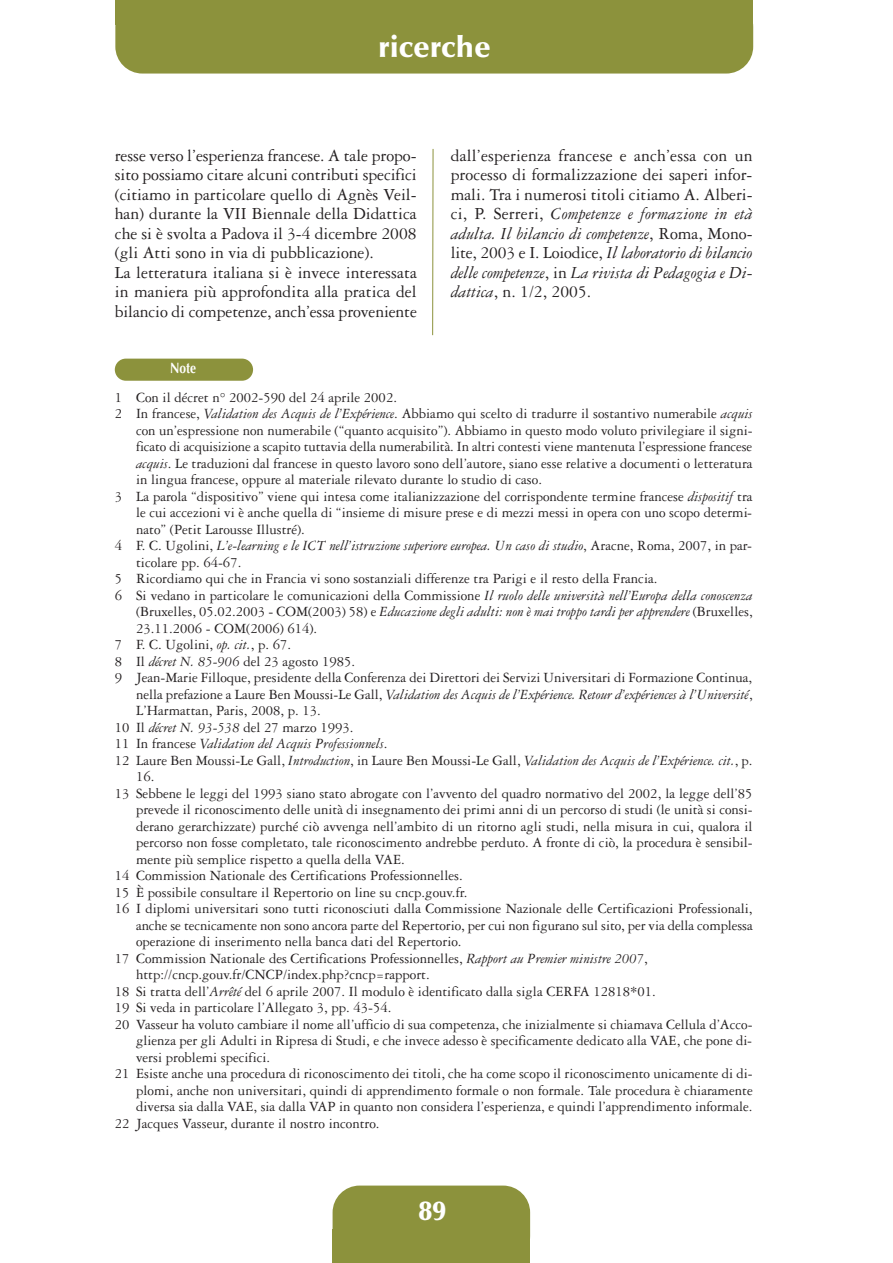
<style>
.page{position:relative;width:893px;height:1263px;background:#fff}
.page>*{position:absolute;margin:0;border:0;box-sizing:border-box;transform-origin:0 0}
.t1{font:900 30px "Optima";color:#fff}
.t2{font:900 27px "Optima";color:#fff}
.t3{font:18px/19.5px "Garamond Three";color:#231f20}
.t4{font:15px "Garamond Three";color:#231f20}
.t5{font:italic 15px "Garamond Three";color:#231f20}
.t6{font:700 15px "Optima";color:#fff;scale:.8 1}
.s1{font-style:italic}
.s2{font-style:normal}
</style>
<div class="page">
<div style="left:333px;top:1185px;width:197px;height:78px;background:#8c923c;border-radius:27px"></div>
<div style="left:333px;top:1230px;width:197px;height:33px;background:#8c923c"></div>
<div style="left:115px;top:0;width:638px;height:74px;background:#8c923c;border-radius:27px"></div>
<div style="left:115px;top:0;width:638px;height:24px;background:#8c923c"></div>
<hr style="left:432px;top:149px;width:1px;height:186px;background:#8c923c">
<div style="left:115px;top:359px;width:138px;height:22px;background:#8c923c;border-radius:11px"></div>
<p class="t1" style="left:378px;top:35px;width:114px">ricerche</p>
<p class="t3" style="left:115px;top:147px;width:304px">resse verso l’esperienza francese. A tale propo&shy;sito possiamo citare alcuni contributi specifici (citiamo in particolare quello di Agnès Veil&shy;han) durante la VII Biennale della Didattica che si è svolta a Padova il 3-4 dicembre 2008 (gli Atti sono in via di pubblicazione).<br>La letteratura italiana si è invece interessata in maniera più approfondita alla pratica del bilancio di competenze, anch’essa proveniente</p>
<p class="t3" style="left:451px;top:147px;width:303px;text-align:justify">dall’esperienza francese e anch’essa con un processo di formalizzazione dei saperi infor&shy;mali. Tra i numerosi titoli citiamo A. Alberi&shy;ci, P. Serreri, <span class="s1">Competenze e formazione in età adulta. Il bilancio di competenze</span>, Roma, Mono&shy;lite, 2003 e I. Loiodice, <span class="s1">Il laboratorio di bilancio delle competenze</span>, in <span class="s1">La rivista di Pedagogia e Di&shy;dattica</span>, n. 1/2, 2005.</p>
<p class="t6" style="left:170px;top:362px;width:34px">Note</p>
<p class="t4" style="left:115px;top:392px;width:284px">1 Con il décret n° 2002-590 del 24 aprile 2002.</p>
<p class="t4" style="left:115px;top:409px;width:639px">2 In francese, <span class="s1">Validation des Acquis de l’Expérience</span>. Abbiamo qui scelto di tradurre il sostantivo numerabile <span class="s1">acquis</span></p>
<p class="t4" style="left:136px;top:425px;width:618px">con un’espressione non numerabile (“quanto acquisito”). Abbiamo in questo modo voluto privilegiare il signi-</p>
<p class="t4" style="left:136px;top:442px;width:618px">ficato di acquisizione a scapito tuttavia della numerabilità. In altri contesti viene mantenuta l’espressione francese</p>
<p class="t4" style="left:136px;top:458px;width:618px"><span class="s1">acquis</span>. Le traduzioni dal francese in questo lavoro sono dell’autore, siano esse relative a documenti o letteratura</p>
<p class="t4" style="left:136px;top:475px;width:407px">in lingua francese, oppure al materiale rilevato durante lo studio di caso.</p>
<p class="t4" style="left:115px;top:491px;width:639px">3 La parola “dispositivo” viene qui intesa come italianizzazione del corrispondente termine francese <span class="s1">dispositif</span> tra</p>
<p class="t4" style="left:136px;top:508px;width:617px">le cui accezioni vi è anche quella di “insieme di misure prese e di mezzi messi in opera con uno scopo determi-</p>
<p class="t4" style="left:136px;top:524px;width:170px">nato” (Petit Larousse Illustré).</p>
<p class="t5" style="left:115px;top:540px;width:639px"><span class="s2">4 F. C. Ugolini,</span> L’e-learning e le ICT nell’istruzione superiore europea. Un caso di studio<span class="s2">, Aracne, Roma, 2007, in par-</span></p>
<p class="t4" style="left:136px;top:557px;width:107px">ticolare pp. 64-67.</p>
<p class="t4" style="left:115px;top:574px;width:544px">5 Ricordiamo qui che in Francia vi sono sostanziali differenze tra Parigi e il resto della Francia.</p>
<p class="t4" style="left:115px;top:590px;width:639px">6 Si vedano in particolare le comunicazioni della Commissione <span class="s1">Il ruolo delle università nell’Europa della conoscenza</span></p>
<p class="t5" style="left:136px;top:606px;width:618px"><span class="s2">(Bruxelles, 05.02.2003 - COM(2003) 58) e</span> Educazione degli adulti: non è mai troppo tardi per apprendere <span class="s2">(Bruxelles,</span></p>
<p class="t4" style="left:136px;top:623px;width:183px">23.11.2006 - COM(2006) 614).</p>
<p class="t4" style="left:115px;top:640px;width:178px">7 F. C. Ugolini, <span class="s1">op. cit.</span>, p. 67.</p>
<p class="t4" style="left:115px;top:656px;width:242px">8 Il <span class="s1">décret N. 85-906</span> del 23 agosto 1985.</p>
<p class="t4" style="left:115px;top:673px;width:639px">9 Jean-Marie Filloque, presidente della Conferenza dei Direttori dei Servizi Universitari di Formazione Continua,</p>
<p class="t5" style="left:136px;top:689px;width:618px"><span class="s2">nella prefazione a Laure Ben Moussi-Le Gall,</span> Validation des Acquis de l’Expérience. Retour d’expériences à l’Université<span class="s2">,</span></p>
<p class="t4" style="left:136px;top:706px;width:186px">L’Harmattan, Paris, 2008, p. 13.</p>
<p class="t4" style="left:115px;top:722px;width:240px">10 Il <span class="s1">décret N. 93-538</span> del 27 marzo 1993.</p>
<p class="t5" style="left:115px;top:738px;width:274px"><span class="s2">11 In francese</span> Validation del Acquis Professionnels<span class="s2">.</span></p>
<p class="t4" style="left:115px;top:755px;width:639px">12 Laure Ben Moussi-Le Gall, <span class="s1">Introduction</span>, in Laure Ben Moussi-Le Gall, <span class="s1">Validation des Acquis de l’Expérience. cit.</span>, p.</p>
<p class="t4" style="left:136px;top:772px;width:20px">16.</p>
<p class="t4" style="left:115px;top:788px;width:639px">13 Sebbene le leggi del 1993 siano stato abrogate con l’avvento del quadro normativo del 2002, la legge dell’85</p>
<p class="t4" style="left:136px;top:805px;width:618px">prevede il riconoscimento delle unità di insegnamento dei primi anni di un percorso di studi (le unità si consi-</p>
<p class="t4" style="left:136px;top:821px;width:618px">derano gerarchizzate) purché ciò avvenga nell’ambito di un ritorno agli studi, nella misura in cui, qualora il</p>
<p class="t4" style="left:136px;top:838px;width:618px">percorso non fosse completato, tale riconoscimento andrebbe perduto. A fronte di ciò, la procedura è sensibil-</p>
<p class="t4" style="left:136px;top:854px;width:270px">mente più semplice rispetto a quella della VAE.</p>
<p class="t4" style="left:115px;top:871px;width:349px">14 Commission Nationale des Certifications Professionnelles.</p>
<p class="t4" style="left:115px;top:887px;width:354px">15 È possibile consultare il Repertorio on line su cncp.gouv.fr.</p>
<p class="t4" style="left:115px;top:904px;width:639px">16 I diplomi universitari sono tutti riconosciuti dalla Commissione Nazionale delle Certificazioni Professionali,</p>
<p class="t4" style="left:136px;top:920px;width:618px">anche se tecnicamente non sono ancora parte del Repertorio, per cui non figurano sul sito, per via della complessa</p>
<p class="t4" style="left:136px;top:937px;width:327px">operazione di inserimento nella banca dati del Repertorio.</p>
<p class="t4" style="left:115px;top:953px;width:534px">17 Commission Nationale des Certifications Professionnelles, <span class="s1">Rapport au Premier ministre 2007</span>,</p>
<p class="t4" style="left:136px;top:970px;width:295px">http://cncp.gouv.fr/CNCP/index.php?cncp=rapport.</p>
<p class="t4" style="left:115px;top:986px;width:543px">18 Si tratta dell’<span class="s1">Arrêté</span> del 6 aprile 2007. Il modulo è identificato dalla sigla CERFA 12818*01.</p>
<p class="t4" style="left:115px;top:1003px;width:278px">19 Si veda in particolare l’Allegato 3, pp. 43-54.</p>
<p class="t4" style="left:115px;top:1019px;width:639px">20 Vasseur ha voluto cambiare il nome all’ufficio di sua competenza, che inizialmente si chiamava Cellula d’Acco-</p>
<p class="t4" style="left:136px;top:1036px;width:617px">glienza per gli Adulti in Ripresa di Studi, e che invece adesso è specificamente dedicato alla VAE, che pone di-</p>
<p class="t4" style="left:136px;top:1052px;width:136px">versi problemi specifici.</p>
<p class="t4" style="left:115px;top:1069px;width:639px">21 Esiste anche una procedura di riconoscimento dei titoli, che ha come scopo il riconoscimento unicamente di di-</p>
<p class="t4" style="left:136px;top:1085px;width:618px">plomi, anche non universitari, quindi di apprendimento formale o non formale. Tale procedura è chiaramente</p>
<p class="t4" style="left:136px;top:1102px;width:618px">diversa sia dalla VAE, sia dalla VAP in quanto non considera l’esperienza, e quindi l’apprendimento informale.</p>
<p class="t4" style="left:115px;top:1118px;width:266px">22 Jacques Vasseur, durante il nostro incontro.</p>
<p class="t2" style="left:419px;top:1200px;width:28px">89</p>
</div>
